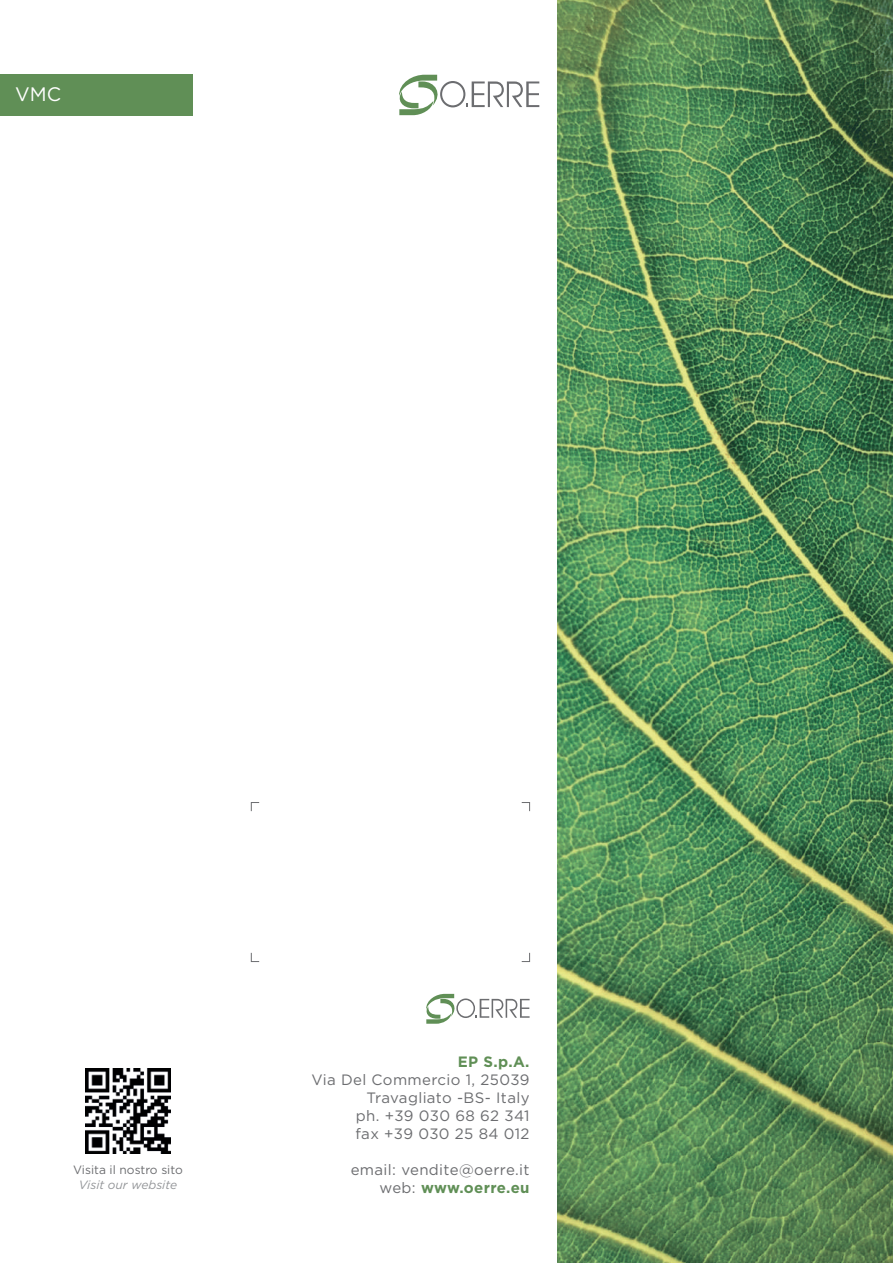
<style>
.page{position:relative;width:893px;height:1263px;background:#fff}
.page>*{position:absolute;margin:0;border:0;box-sizing:border-box;transform-origin:0 0}
.t1{font:19.5px "Gotham";color:#fff}
.t2{font:15px/18px "Gotham";letter-spacing:.025em;color:#6c6d70;text-align:right}
.t3{font:700 15px "Gotham";color:#608f56}
.t4{font:12px "Gotham";color:#6c6d70}
.t5{font:italic 12px "Gotham";color:#939598}
.s1{font-weight:700;color:#608f56}
</style>
<div class="page">
<img style="left:558px;top:0;width:335px;height:1263px">
<svg style="left:426px;top:994px;width:104px;height:30px"></svg>
<svg style="left:399px;top:75px;width:140px;height:40px"></svg>
<div style="left:0;top:74px;width:193px;height:42px;background:#608f56"></div>
<svg style="left:521px;top:802px;width:9px;height:10px"></svg>
<svg style="left:251px;top:802px;width:9px;height:10px"></svg>
<svg style="left:521px;top:952px;width:9px;height:10px"></svg>
<svg style="left:251px;top:952px;width:9px;height:10px"></svg>
<img style="left:86px;top:1068px;width:85px;height:85px">
<h1 class="t1" style="left:15px;top:82px;width:47px">VMC</h1>
<p class="t4" style="left:73px;top:1162px;width:111px">Visita il nostro sito</p>
<p class="t5" style="left:79px;top:1178px;width:100px">Visit our website</p>
<p class="t3" style="left:458px;top:1052px;width:73px">EP S.p.A.</p>
<p class="t2" style="left:311px;top:1071px;width:220px">Via Del Commercio 1, 25039<br>Travagliato -BS- Italy<br>ph. +39 030 68 62 341<br>fax +39 030 25 84 012</p>
<p class="t2" style="left:351px;top:1161px;width:180px">email: vendite@oerre.it web: <span class="s1">www.oerre.eu</span></p>
</div>
